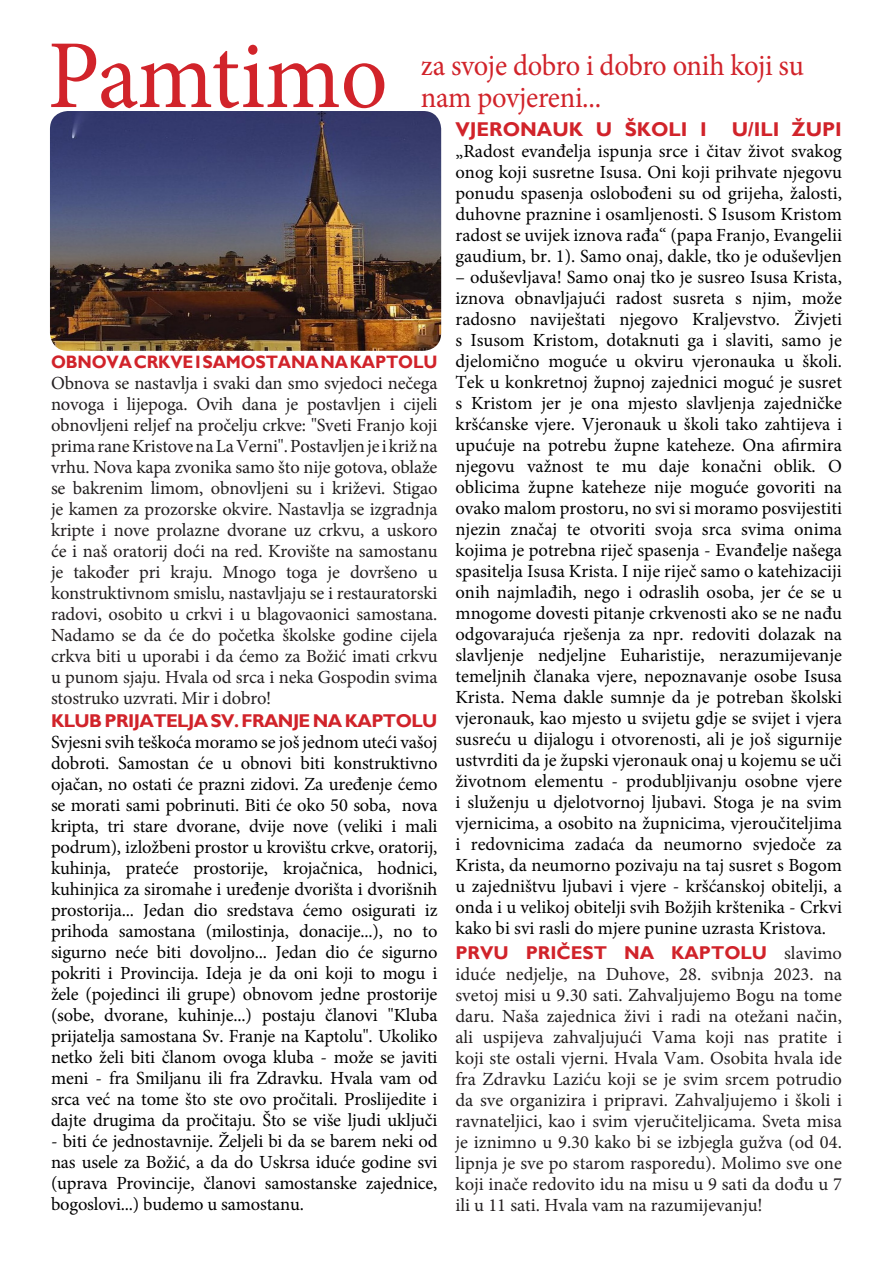
<style>
.page{position:relative;width:893px;height:1263px;background:#fff}
.page>*{position:absolute;margin:0;border:0;box-sizing:border-box;transform-origin:0 0}
.t1{font:97.5px "Minion Pro";letter-spacing:-.005em;color:#d1232a;scale:.95 1}
.t2{font:30px/31.5px "Minion Pro";letter-spacing:-.015em;color:#d1232a;scale:.95 1}
.t3{font:700 19.95px "Gill Sans";color:#d1232a}
.t4{font:18.6px/21px "Minion Pro";letter-spacing:-.005em;color:#000;text-align:justify}
.t5{font:18.6px/21px "Minion Pro";letter-spacing:-.005em;color:#231f20;text-align:justify}
.t6{font:700 18px "Gill Sans";letter-spacing:-.01em;color:#d1232a;scale:.95 1}
.s1{font-family:"Gill Sans";font-weight:700;color:#d1232a}
</style>
<div class="page">
<img style="left:50px;top:111px;width:391px;height:240px">
<p class="t1" style="left:47px;top:11px;width:360px">Pamtimo</p>
<p class="t2" style="left:421px;top:50px;width:404px">za svoje dobro i dobro onih koji su nam povjereni...</p>
<p class="t6" style="left:51px;top:351px;width:408px">OBNOVA CRKVE I SAMOSTANA NA KAPTOLU</p>
<p class="t5" style="left:51px;top:372px;width:388px">Obnova se nastavlja i svaki dan smo svjedoci nečega novoga i lijepoga. Ovih dana je postavljen i cijeli obnovljeni reljef na pročelju crkve: "Sveti Franjo koji prima rane Kristove na La Verni". Postavljen je i križ na vrhu. Nova kapa zvonika samo što nije gotova, oblaže se bakrenim limom, obnovljeni su i križevi. Stigao je kamen za prozorske okvire. Nastavlja se izgradnja kripte i nove prolazne dvorane uz crkvu, a uskoro će i naš oratorij doći na red. Krovište na samostanu je također pri kraju. Mnogo toga je dovršeno u konstruktivnom smislu, nastavljaju se i restauratorski radovi, osobito u crkvi i u blagovaonici samostana.<br>Nadamo se da će do početka školske godine cijela crkva biti u uporabi i da ćemo za Božić imati crkvu u punom sjaju. Hvala od srca i neka Gospodin svima stostruko uzvrati. Mir i dobro!</p>
<p class="t4" style="left:51px;top:710px;width:388px"><span class="s1">KLUB PRIJATELJA SV. FRANJE NA KAPTOLU </span>Svjesni svih teškoća moramo se još jednom uteći vašoj dobroti. Samostan će u obnovi biti konstruktivno ojačan, no ostati će prazni zidovi. Za uređenje ćemo se morati sami pobrinuti. Biti će oko 50 soba, nova kripta, tri stare dvorane, dvije nove (veliki i mali podrum), izložbeni prostor u krovištu crkve, oratorij, kuhinja, prateće prostorije, krojačnica, hodnici, kuhinjica za siromahe i uređenje dvorišta i dvorišnih prostorija... Jedan dio sredstava ćemo osigurati iz prihoda samostana (milostinja, donacije...), no to sigurno neće biti dovoljno... Jedan dio će sigurno pokriti i Provincija. Ideja je da oni koji to mogu i žele (pojedinci ili grupe) obnovom jedne prostorije (sobe, dvorane, kuhinje...) postaju članovi "Kluba prijatelja samostana Sv. Franje na Kaptolu". Ukoliko netko želi biti članom ovoga kluba - može se javiti meni - fra Smiljanu ili fra Zdravku. Hvala vam od srca već na tome što ste ovo pročitali. Proslijedite i dajte drugima da pročitaju. Što se više ljudi uključi</p>
<p class="t4" style="left:51px;top:1130px;width:388px">- biti će jednostavnije. Željeli bi da se barem neki od nas usele za Božić, a da do Uskrsa iduće godine svi (uprava Provincije, članovi samostanske zajednice, bogoslovi...) budemo u samostanu.</p>
<p class="t3" style="left:455px;top:117px;width:253px">VJERONAUK U ŠKOLI I</p>
<p class="t3" style="left:732px;top:117px;width:112px">U/ILI ŽUPI</p>
<p class="t4" style="left:455px;top:140px;width:388px">„Radost evanđelja ispunja srce i čitav život svakog onog koji susretne Isusa. Oni koji prihvate njegovu ponudu spasenja oslobođeni su od grijeha, žalosti, duhovne praznine i osamljenosti. S Isusom Kristom radost se uvijek iznova rađa“ (papa Franjo, Evangelii gaudium, br. 1). Samo onaj, dakle, tko je oduševljen</p>
<p class="t4" style="left:455px;top:266px;width:388px">– oduševljava! Samo onaj tko je susreo Isusa Krista, iznova obnavljajući radost susreta s njim, može radosno naviještati njegovo Kraljevstvo. Živjeti s Isusom Kristom, dotaknuti ga i slaviti, samo je djelomično moguće u okviru vjeronauka u školi.<br>Tek u konkretnoj župnoj zajednici moguć je susret s Kristom jer je ona mjesto slavljenja zajedničke kršćanske vjere. Vjeronauk u školi tako zahtijeva i upućuje na potrebu župne kateheze. Ona afirmira njegovu važnost te mu daje konačni oblik. O oblicima župne kateheze nije moguće govoriti na ovako malom prostoru, no svi si moramo posvijestiti njezin značaj te otvoriti svoja srca svima onima kojima je potrebna riječ spasenja - Evanđelje našega spasitelja Isusa Krista. I nije riječ samo o katehizaciji onih najmlađih, nego i odraslih osoba, jer će se u mnogome dovesti pitanje crkvenosti ako se ne nađu odgovarajuća rješenja za npr. redoviti dolazak na slavljenje nedjeljne Euharistije, nerazumijevanje temeljnih članaka vjere, nepoznavanje osobe Isusa Krista. Nema dakle sumnje da je potreban školski vjeronauk, kao mjesto u svijetu gdje se svijet i vjera susreću u dijalogu i otvorenosti, ali je još sigurnije ustvrditi da je župski vjeronauk onaj u kojemu se uči životnom elementu - produbljivanju osobne vjere i služenju u djelotvornoj ljubavi. Stoga je na svim vjernicima, a osobito na župnicima, vjeroučiteljima i redovnicima zadaća da neumorno svjedoče za Krista, da neumorno pozivaju na taj susret s Bogom u zajedništvu ljubavi i vjere - kršćanskoj obitelji, a onda i u velikoj obitelji svih Božjih krštenika - Crkvi kako bi svi rasli do mjere punine uzrasta Kristova.</p>
<p class="t5" style="left:455px;top:943px;width:388px"><span class="s1">PRVU PRIČEST NA KAPTOLU</span> slavimo iduće nedjelje, na Duhove, 28. svibnja 2023. na svetoj misi u 9.30 sati. Zahvaljujemo Bogu na tome daru. Naša zajednica živi i radi na otežani način, ali uspijeva zahvaljujući Vama koji nas pratite i koji ste ostali vjerni. Hvala Vam. Osobita hvala ide fra Zdravku Laziću koji se je svim srcem potrudio da sve organizira i pripravi. Zahvaljujemo i školi i ravnateljici, kao i svim vjeručiteljicama. Sveta misa je iznimno u 9.30 kako bi se izbjegla gužva (od 04. lipnja je sve po starom rasporedu). Molimo sve one koji inače redovito idu na misu u 9 sati da dođu u 7 ili u 11 sati. Hvala vam na razumijevanju!</p>
</div>
